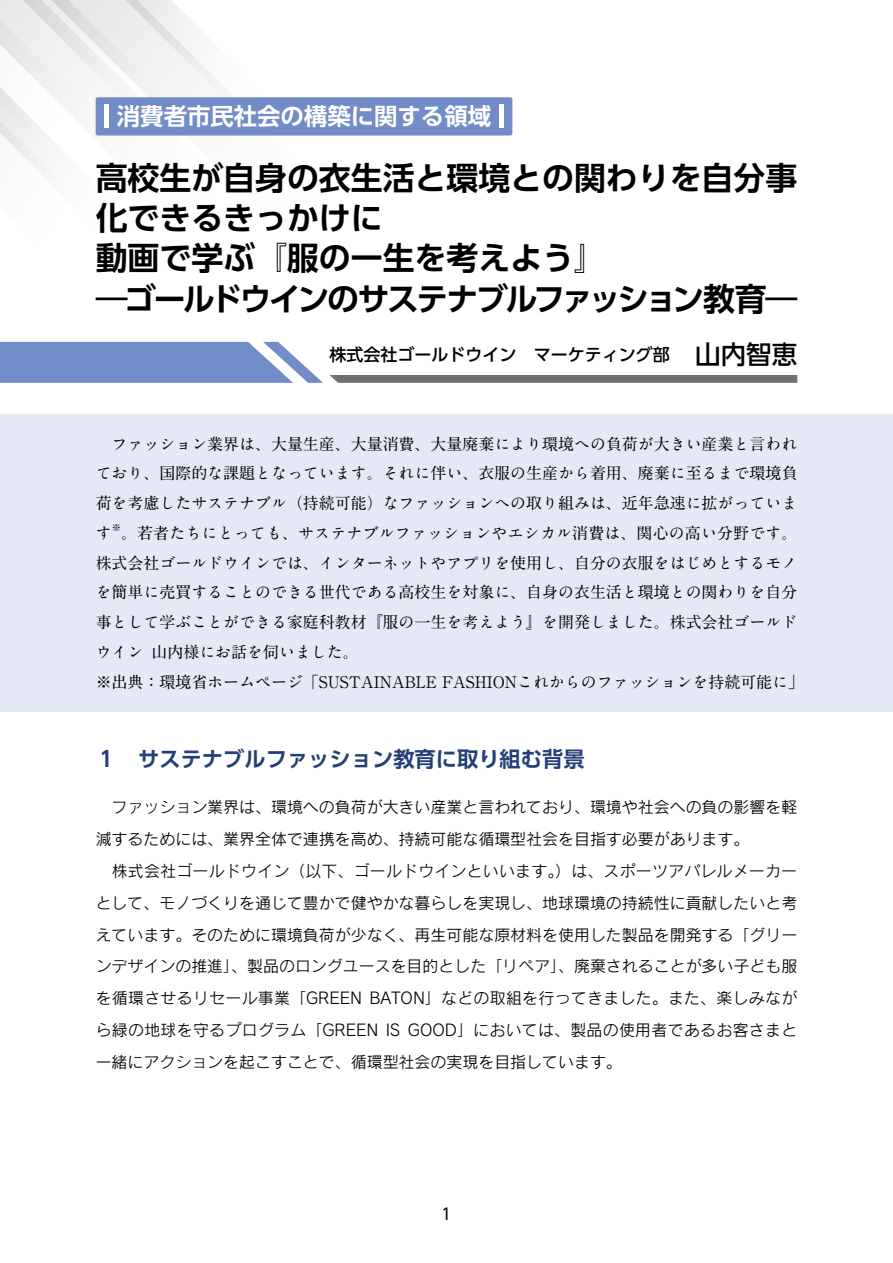
<style>
.page{position:relative;width:893px;height:1263px;background:#fff}
.page>*{position:absolute;margin:0;border:0;box-sizing:border-box;transform-origin:0 0}
.t1{font:700 31.95px/40.3px "UD Shin Go Pr 6 N De";color:#000}
.t2{font:700 23.4px "UD Shin Go Pr 6 N De";color:#fff}
.t3{font:700 21.3px "UD Shin Go Pr 6 N De";color:#253f77}
.t4{font:500 16.95px "UD Shin Go Pr 6 N";color:#000}
.t5{font:15.9px/32px "Rodin Pro N M";color:#000}
.t6{font:700 15.9px/29.7px "A1 Mincho Std";color:#000;text-align:justify}
.t7{font:15.9px "UD Shin Go Pr 6 N";color:#000}
.t8{font:700 9.3px "A1 Mincho Std";color:#000}
.s1{font-size:25.5px}
</style>
<div class="page">
<svg style="left:0;top:0;width:39px;height:171px"></svg>
<svg style="left:39px;top:0;width:190px;height:176px"></svg>
<svg style="left:329px;top:375px;width:468px;height:8px;background:#767575"></svg>
<svg style="left:0;top:342px;width:323px;height:41px;background:#8199cd"></svg>
<div style="left:0;top:414px;width:893px;height:297px;background:#e5e8f5"></div>
<div style="left:96px;top:97px;width:416px;height:39px;background:#718cc7;border-radius:2px"></div>
<hr style="left:104px;top:105px;width:4px;height:23px;background:#fff">
<hr style="left:500px;top:105px;width:4px;height:23px;background:#fff">
<h2 class="t2" style="left:117px;top:97px;width:376px">消費者市民社会の構築に関する領域</h2>
<h1 class="t1" style="left:96px;top:156px;width:703px">高校生が自身の衣生活と環境との関わりを自分事化できるきっかけに<br>動画で学ぶ『服の一生を考えよう』<br>—ゴールドウインのサステナブルファッション教育—</h1>
<p class="t4" style="left:330px;top:341px;width:469px">株式会社ゴールドウイン　マーケティング部<span class="s1">　山内智恵</span></p>
<p class="t6" style="left:96px;top:426px;width:703px;text-indent:16px">ファッション業界は、大量生産、大量消費、大量廃棄により環境への負荷が大きい産業と言われており、国際的な課題となっています。それに伴い、衣服の生産から着用、廃棄に至るまで環境負荷を考慮したサステナブル(持続可能)なファッションへの取り組みは、近年急速に拡がっています</p>
<p class="t8" style="left:112px;top:520px;width:11px">※</p>
<p class="t6" style="left:96px;top:516px;width:710px;text-align:left;text-indent:25px">。若者たちにとっても、サステナブルファッションやエシカル消費は、関心の高い分野です。株式会社ゴールドウインでは、インターネットやアプリを使用し、自分の衣服をはじめとするモノを簡単に売買することのできる世代である高校生を対象に、自身の衣生活と環境との関わりを自分事として学ぶことができる家庭科教材『服の一生を考えよう』を開発しました。株式会社ゴールドウイン 山内様にお話を伺いました。<br>※出典：環境省ホームページ「SUSTAINABLE FASHIONこれからのファッションを持続可能に」</p>
<h3 class="t3" style="left:96px;top:742px;width:490px">1　サステナブルファッション教育に取り組む背景</h3>
<p class="t5" style="left:96px;top:790px;width:703px;text-indent:16px">ファッション業界は、環境への負荷が大きい産業と言われており、環境や社会への負の影響を軽減するためには、業界全体で連携を高め、持続可能な循環型社会を目指す必要があります。<br>　株式会社ゴールドウイン（以下、ゴールドウインといいます。）は、スポーツアパレルメーカーとして、モノづくりを通じて豊かで健やかな暮らしを実現し、地球環境の持続性に貢献したいと考えています。そのために環境負荷が少なく、再生可能な原材料を使用した製品を開発する「グリーンデザインの推進」、製品のロングユースを目的とした「リペア」、廃棄されることが多い子ども服を循環させるリセール事業「GREEN BATON」などの取組を行ってきました。また、楽しみながら緑の地球を守るプログラム「GREEN IS GOOD」においては、製品の使用者であるお客さまと一緒にアクションを起こすことで、循環型社会の実現を目指しています。</p>
<p class="t7" style="left:441px;top:1201px;width:12px">1</p>
</div>
